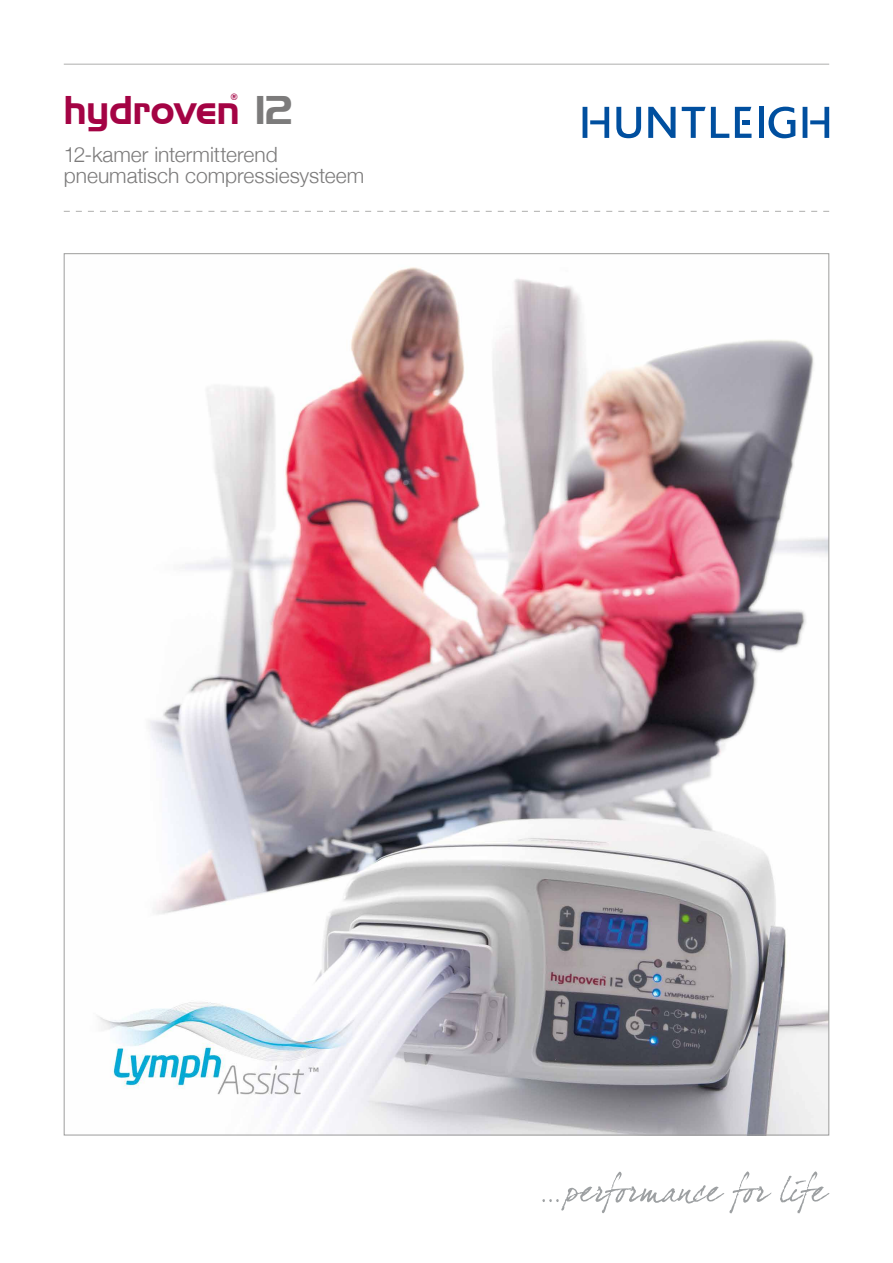
<style>
.page{position:relative;width:893px;height:1263px;background:#fff}
.page>*{position:absolute;margin:0;border:0;box-sizing:border-box;transform-origin:0 0}
.t1{font:39px "Handel Gothic BT";letter-spacing:-.01em;color:#a40344}
.t2{font:300 21px/21px "Helvetica Neue";color:#7c7b7b}
.t3{font:9px "Handel Gothic BT";color:#a40344}
.s1{color:#7c7b7b}
</style>
<div class="page">
<svg style="left:64px;top:211px;width:765px;height:1px"></svg>
<hr style="left:64px;top:64px;width:765px;height:1px;background:#aeaead">
<svg style="left:583px;top:107px;width:26px;height:31px"></svg>
<svg style="left:803px;top:107px;width:26px;height:31px"></svg>
<svg style="left:768px;top:107px;width:27px;height:31px"></svg>
<svg style="left:735px;top:107px;width:16px;height:31px"></svg>
<div style="left:758px;top:107px;width:5px;height:31px;background:#004f9f"></div>
<svg style="left:648px;top:107px;width:27px;height:31px"></svg>
<svg style="left:616px;top:107px;width:25px;height:31px"></svg>
<svg style="left:682px;top:107px;width:47px;height:31px"></svg>
<svg style="left:780px;top:1171px;width:50px;height:42px"></svg>
<svg style="left:542px;top:1171px;width:229px;height:42px"></svg>
<img style="left:97px;top:267px;width:730px;height:866px">
<p class="t3" style="left:231px;top:91px;width:9px">®</p>
<h1 class="t1" style="left:63px;top:86px;width:230px">hydroven <span class="s1">12</span></h1>
<p class="t2" style="left:64px;top:143px;width:302px">12-kamer intermitterend pneumatisch compressiesysteem</p>
</div>
